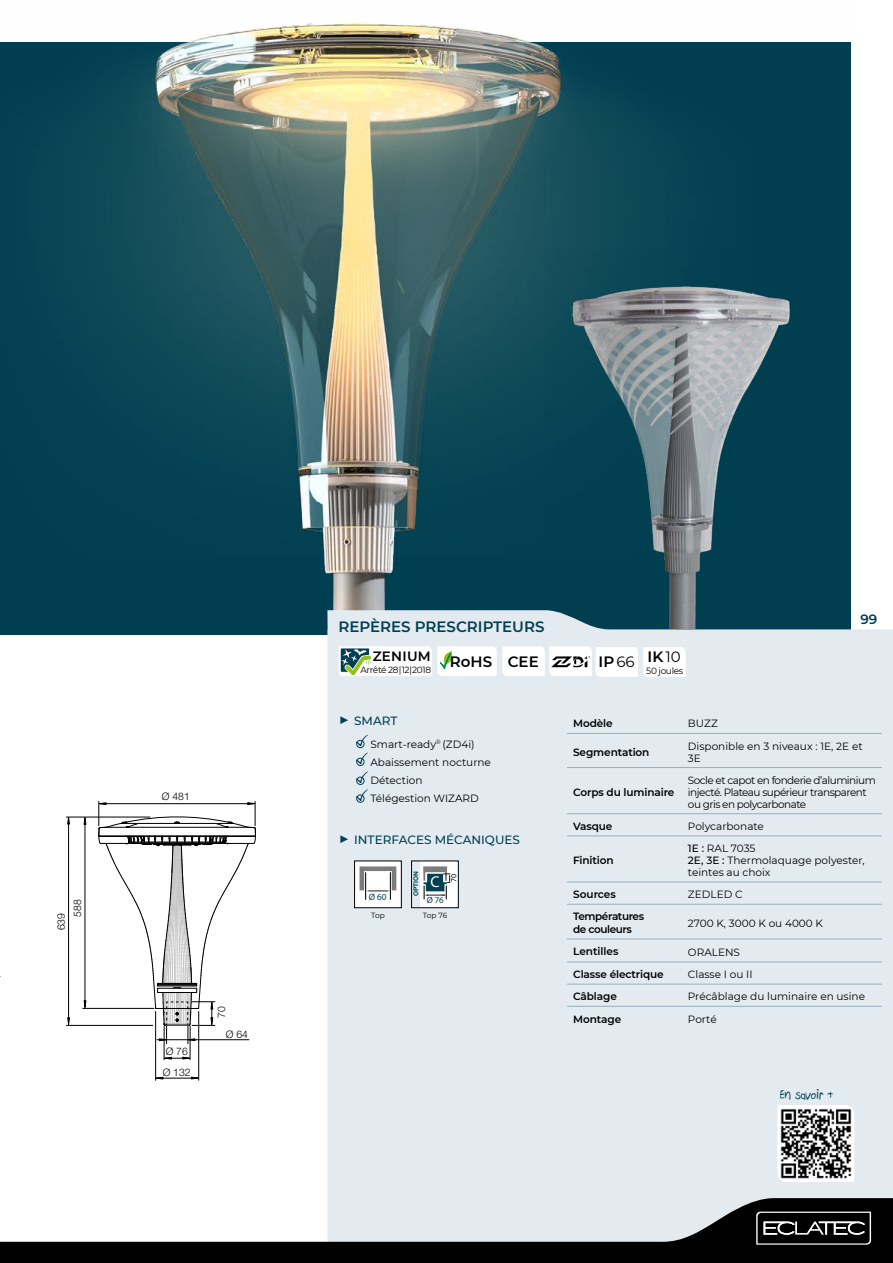
<style>
.page{position:relative;width:893px;height:1263px;background:#fff}
.page>*{position:absolute;margin:0;border:0;box-sizing:border-box;transform-origin:0 0}
.t1{font:15.75px "Myriad Pro";color:#fff}
.t2{font:600 15px "Montserrat";color:#004052}
.t3{font:600 15px "Montserrat";color:#000}
.t4{font:15px "Boopee";color:#004052}
.t5{font:600 13.5px "Montserrat";letter-spacing:.02em;color:#000}
.t6{font:600 13.5px "Montserrat";color:#004052}
.t7{font:500 12px "Montserrat";color:#004052}
.t8{font:10.5px/12px "Montserrat";color:#000}
.t9{font:600 10.5px "Montserrat";letter-spacing:-.01em;color:#000}
.t10{font:10.5px/12px "Montserrat";letter-spacing:-.05em;color:#000}
.t11{font:600 10.5px/12.6px "Montserrat";letter-spacing:-.04em;color:#000}
.t12{font:300 10.35px "Helvetica Neue LT Std";color:#000}
.t13{font:9.15px "Myriad Pro";color:#004052}
.t14{font:9px "Montserrat";letter-spacing:-.04em;color:#000}
.t15{font:8.85px "Myriad Pro";color:#004052}
.t16{font:7.5px "Montserrat";letter-spacing:-.02em;color:#000}
.t17{font:700 6.45px "Helvetica Neue LT Std";color:#004052}
.s1{font-weight:400}
.s2{font-weight:400;font-size:18px}
.s3{font-weight:500}
</style>
<div class="page">
<img style="left:0;top:23px;width:850px;height:612px">
<hr style="left:68px;top:821px;width:1px;height:200px;background:#000">
<hr style="left:66px;top:1025px;width:87px;height:1px;background:#000">
<hr style="left:66px;top:817px;width:84px;height:1px;background:#000">
<svg style="left:67px;top:1017px;width:3px;height:8px"></svg>
<svg style="left:67px;top:817px;width:3px;height:7px"></svg>
<hr style="left:85px;top:821px;width:1px;height:183px;background:#000">
<hr style="left:83px;top:1008px;width:71px;height:1px;background:#000">
<svg style="left:84px;top:1000px;width:2px;height:8px"></svg>
<svg style="left:84px;top:817px;width:2px;height:8px"></svg>
<hr style="left:157px;top:1078px;width:40px;height:1px;background:#000">
<hr style="left:155px;top:1011px;width:1px;height:69px;background:#000">
<hr style="left:198px;top:1011px;width:1px;height:69px;background:#000">
<svg style="left:165px;top:1057px;width:25px;height:2px"></svg>
<hr style="left:164px;top:1026px;width:1px;height:34px;background:#000">
<hr style="left:190px;top:1026px;width:1px;height:34px;background:#000">
<svg style="left:98px;top:801px;width:158px;height:243px"></svg>
<img style="left:545px;top:250px;width:273px;height:360px">
<div style="left:327px;top:610px;width:566px;height:588px;background:#e3ebf0"></div>
<img style="left:778px;top:1105px;width:76px;height:77px">
<hr style="left:567px;top:733px;width:115px;height:1px;background:#94afbf">
<hr style="left:682px;top:733px;width:200px;height:1px;background:#94afbf">
<hr style="left:567px;top:767px;width:115px;height:1px;background:#94afbf">
<hr style="left:682px;top:767px;width:200px;height:1px;background:#94afbf">
<hr style="left:567px;top:813px;width:115px;height:1px;background:#94afbf">
<hr style="left:682px;top:813px;width:200px;height:1px;background:#94afbf">
<hr style="left:567px;top:836px;width:115px;height:1px;background:#94afbf">
<hr style="left:682px;top:836px;width:200px;height:1px;background:#94afbf">
<hr style="left:567px;top:882px;width:115px;height:1px;background:#94afbf">
<hr style="left:682px;top:882px;width:200px;height:1px;background:#94afbf">
<hr style="left:567px;top:904px;width:115px;height:1px;background:#94afbf">
<hr style="left:682px;top:904px;width:200px;height:1px;background:#94afbf">
<hr style="left:567px;top:939px;width:115px;height:1px;background:#94afbf">
<hr style="left:682px;top:939px;width:200px;height:1px;background:#94afbf">
<hr style="left:567px;top:962px;width:115px;height:1px;background:#94afbf">
<hr style="left:682px;top:962px;width:200px;height:1px;background:#94afbf">
<hr style="left:567px;top:984px;width:115px;height:1px;background:#94afbf">
<hr style="left:682px;top:984px;width:200px;height:1px;background:#94afbf">
<hr style="left:567px;top:1006px;width:115px;height:1px;background:#94afbf">
<hr style="left:682px;top:1006px;width:200px;height:1px;background:#94afbf">
<div style="left:356px;top:740px;width:8px;height:8px;border:1px solid #004052;border-radius:50%"></div>
<svg style="left:356px;top:735px;width:12px;height:11px"></svg>
<div style="left:356px;top:758px;width:8px;height:8px;border:1px solid #004052;border-radius:50%"></div>
<svg style="left:356px;top:753px;width:12px;height:11px"></svg>
<div style="left:356px;top:777px;width:8px;height:8px;border:1px solid #004052;border-radius:50%"></div>
<svg style="left:356px;top:772px;width:12px;height:11px"></svg>
<div style="left:356px;top:795px;width:8px;height:7px;border:1px solid #004052;border-radius:50%"></div>
<svg style="left:356px;top:789px;width:12px;height:12px"></svg>
<div style="left:355px;top:861px;width:46px;height:47px;background:#fff"></div>
<svg style="left:360px;top:866px;width:36px;height:34px"></svg>
<div style="left:354px;top:861px;width:47px;height:47px;border:1px solid #000"></div>
<svg style="left:339px;top:646px;width:347px;height:31px"></svg>
<div style="left:412px;top:861px;width:46px;height:47px;background:#fff"></div>
<div style="left:412px;top:861px;width:8px;height:45px;background:#e3ebf0"></div>
<svg style="left:423px;top:866px;width:33px;height:33px"></svg>
<div style="left:411px;top:861px;width:47px;height:47px;border:1px solid #000"></div>
<svg style="left:0;top:1198px;width:893px;height:65px"></svg>
<svg style="left:756px;top:1211px;width:115px;height:33px;background:#353535"></svg>
<p class="t12" style="left:55px;top:930px;width:19px;rotate:-90deg">639</p>
<p class="t12" style="left:71px;top:917px;width:19px;rotate:-90deg">588</p>
<p class="t12" style="left:162px;top:790px;width:29px">Ø 481</p>
<p class="t12" style="left:166px;top:1045px;width:24px">Ø 76</p>
<p class="t12" style="left:163px;top:1066px;width:29px">Ø 132</p>
<p class="t12" style="left:215px;top:1018px;width:13px;rotate:-90deg">70</p>
<p class="t12" style="left:226px;top:1028px;width:24px">Ø 64</p>
<h2 class="t2" style="left:338px;top:616px;width:207px">REPÈRES PRESCRIPTEURS</h2>
<h2 class="t3" style="left:450px;top:651px;width:90px">RoHS CEE</h2>
<h2 class="t3" style="left:599px;top:651px;width:38px">IP <span class="s1">66</span></h2>
<p class="t5" style="left:373px;top:646px;width:60px">ZENIUM</p>
<p class="t14" style="left:361px;top:664px;width:72px">Arrêté 28 | 12| 2018</p>
<h2 class="t3" style="left:648px;top:646px;width:35px">IK <span class="s1">10</span></h2>
<p class="t14" style="left:646px;top:664px;width:38px">50 joules</p>
<p class="t6" style="left:860px;top:609px;width:18px">99</p>
<p class="t7" style="left:339px;top:713px;width:60px"><span class="s2">▶</span> SMART</p>
<p class="t8" style="left:370px;top:735px;width:122px;line-height:18px">Smart-ready<sup>®</sup> (ZD4i)<br>Abaissement nocturne<br>Détection<br>Télégestion WIZARD</p>
<p class="t7" style="left:339px;top:832px;width:183px"><span class="s2">▶</span> INTERFACES MÉCANIQUES</p>
<p class="t13" style="left:369px;top:891px;width:19px">Ø 60</p>
<p class="t16" style="left:371px;top:910px;width:15px">Top</p>
<p class="t17" style="left:412px;top:896px;width:26px;rotate:-90deg">OPTION</p>
<h1 class="t1" style="left:430px;top:872px;width:11px">C</h1>
<p class="t15" style="left:427px;top:894px;width:19px">Ø 76</p>
<p class="t16" style="left:423px;top:910px;width:26px">Top 76</p>
<p class="t9" style="left:573px;top:716px;width:41px">Modèle</p>
<p class="t8" style="left:688px;top:717px;width:31px">BUZZ</p>
<p class="t9" style="left:573px;top:744px;width:78px">Segmentation</p>
<p class="t8" style="left:688px;top:739px;width:176px">Disponible en 3 niveaux : 1E, 2E et<br>3E</p>
<p class="t9" style="left:573px;top:784px;width:103px">Corps du luminaire</p>
<p class="t10" style="left:688px;top:774px;width:189px">Socle et capot en fonderie d’aluminium injecté. Plateau supérieur transparent ou gris en polycarbonate</p>
<p class="t9" style="left:573px;top:819px;width:41px">Vasque</p>
<p class="t8" style="left:688px;top:820px;width:77px">Polycarbonate</p>
<p class="t9" style="left:573px;top:853px;width:42px">Finition</p>
<p class="t8" style="left:688px;top:842px;width:178px"><span class="s3">1E :</span> RAL 7035<br><span class="s3">2E, 3E :</span> Thermolaquage polyester, teintes au choix</p>
<p class="t9" style="left:573px;top:887px;width:44px">Sources</p>
<p class="t8" style="left:688px;top:888px;width:56px">ZEDLED C</p>
<p class="t11" style="left:573px;top:910px;width:72px">Températures de couleurs</p>
<p class="t8" style="left:688px;top:917px;width:137px">2700 K, 3000 K ou 4000 K</p>
<p class="t9" style="left:573px;top:944px;width:47px">Lentilles</p>
<p class="t8" style="left:688px;top:945px;width:54px">ORALENS</p>
<p class="t9" style="left:573px;top:967px;width:92px">Classe électrique</p>
<p class="t8" style="left:688px;top:968px;width:66px">Classe I ou II</p>
<p class="t9" style="left:573px;top:989px;width:45px">Câblage</p>
<p class="t8" style="left:688px;top:990px;width:179px">Précâblage du luminaire en usine</p>
<p class="t9" style="left:573px;top:1011px;width:50px">Montage</p>
<p class="t8" style="left:688px;top:1012px;width:30px">Porté</p>
<h2 class="t4" style="left:780px;top:1085px;width:55px">En savoir +</h2>
</div>
